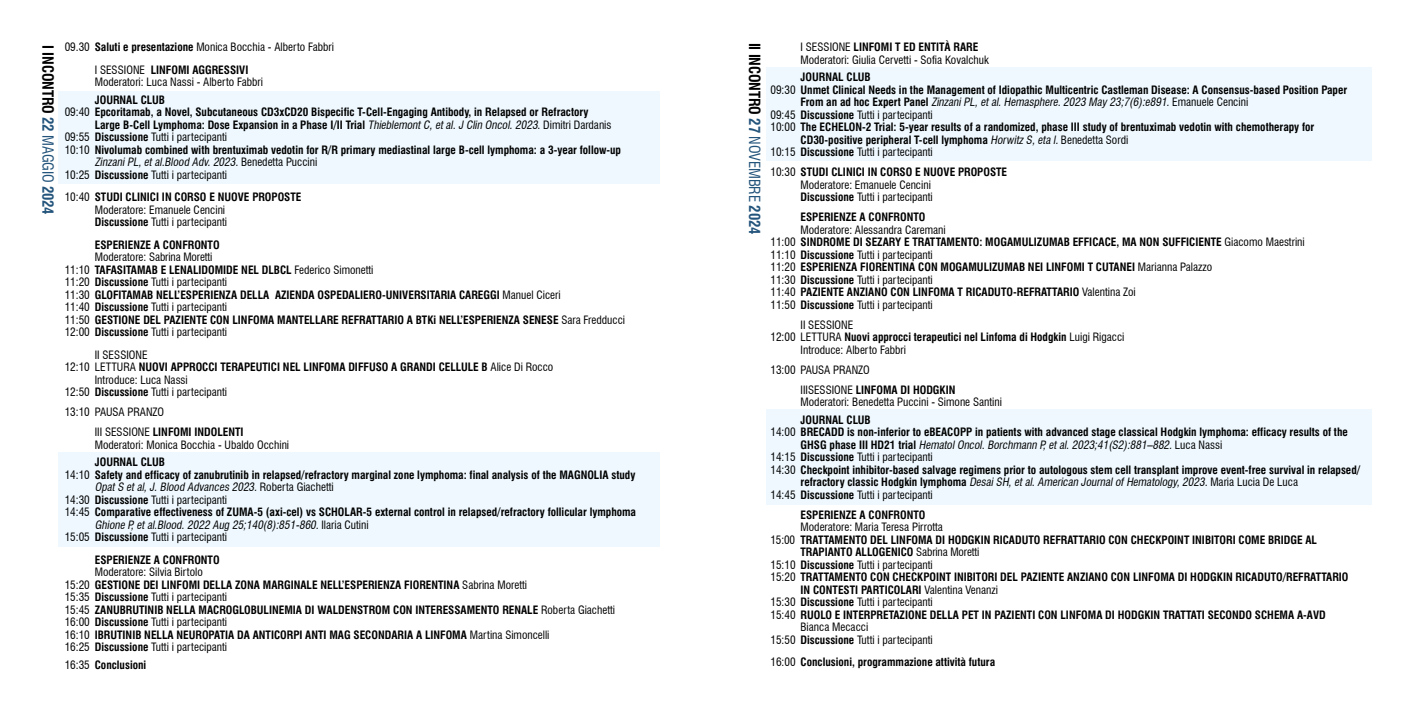
<style>
.page{position:relative;width:1418px;height:709px;background:#fff}
.page>*{position:absolute;margin:0;border:0;box-sizing:border-box;transform-origin:0 0}
.t1{font:700 condensed 15px "Swiss 721 BT";letter-spacing:-.01em;color:#000}
.t2{font:700 condensed 11.25px/12.5px "Swiss 721 BT";color:#000}
.t3{font:condensed 11.25px/12.5px "Swiss 721 BT";color:#000}
.t4{font:italic condensed 11.25px "Swiss 721 BT";color:#000}
.s1{font-weight:700}
.s2{font-weight:400}
.s3{font-weight:400;font-style:italic}
.s4{font-style:normal}
.s5{color:#23547b}
.s6{font-weight:400;color:#23547b}
.s7{font-weight:700;font-style:normal}
</style>
<div class="page">
<div style="left:766px;top:409px;width:604px;height:96px;background:#eef8fe"></div>
<div style="left:766px;top:67px;width:604px;height:94px;background:#eef8fe"></div>
<div style="left:58px;top:452px;width:602px;height:95px;background:#eef8fe"></div>
<div style="left:58px;top:92px;width:602px;height:92px;background:#eef8fe"></div>
<p class="t3" style="left:95px;top:36px;width:241px;line-height:22.5px;text-indent:-30px">09.30 <span class="s1">Saluti e presentazione</span> Monica Bocchia - Alberto Fabbri<br>I SESSIONE <span class="s1">LINFOMI AGGRESSIVI</span></p>
<p class="t3" style="left:95px;top:76px;width:170px">Moderatori: Luca Nassi - Alberto Fabbri</p>
<p class="t2" style="left:95px;top:93px;width:72px">JOURNAL CLUB</p>
<p class="t2" style="left:65px;top:106px;width:525px"><span class="s2">09:40</span> Epcoritamab, a Novel, Subcutaneous CD3xCD20 Bispecific T-Cell-Engaging Antibody, in Relapsed or Refractory</p>
<p class="t2" style="left:95px;top:118px;width:518px">Large B-Cell Lymphoma: Dose Expansion in a Phase I/II Trial <span class="s3">ThieblemontC,etal.J Clin Oncol.2023</span><span class="s2">. Dimitri Dardanis</span></p>
<p class="t3" style="left:65px;top:131px;width:164px">09:55 <span class="s1">Discussione</span> Tutti i partecipanti</p>
<p class="t2" style="left:65px;top:143px;width:558px"><span class="s2">10:10</span> Nivolumab combined with brentuximab vedotin for R/R primary mediastinal large B-cell lymphoma: a 3-year follow-up</p>
<p class="t4" style="left:95px;top:155px;width:224px">ZinzaniPL,etal.Blood Adv.2023.<span class="s4">B e n e d e tt a P u c c i n i</span></p>
<p class="t3" style="left:65px;top:168px;width:164px">10:25 <span class="s1">Discussione</span> Tutti i partecipanti</p>
<p class="t3" style="left:95px;top:191px;width:208px;text-indent:-30px">10:40 <span class="s1">STUDI CLINICI IN CORSO E NUOVE PROPOSTE<br></span>Moderatore: Emanuele Cencini<br><span class="s1">Discussione</span> Tutti i partecipanti</p>
<p class="t2" style="left:95px;top:238px;width:126px">ESPERIENZE A CONFRONTO</p>
<p class="t2" style="left:65px;top:251px;width:562px;text-indent:30px"><span class="s2">Moderatore: Sabrina Moretti<br>11:10</span> TAFASITAMAB E LENALIDOMIDE NEL DLBCL <span class="s2">Federico Simonetti<br>11:20</span> Discussione <span class="s2">Tutti i partecipanti<br>11:30</span> GLOFITAMAB NELL’ESPERIENZA DELLA AZIENDA OSPEDALIERO-UNIVERSITARIA CAREGGI <span class="s2">Manuel Ciceri<br>11:40</span> Discussione <span class="s2">Tutti i partecipanti<br>11:50</span> GESTIONE DEL PAZIENTE CON LINFOMA MANTELLARE REFRATTARIO A BTKi NELL’ESPERIENZA SENESE <span class="s2">Sara Fredducci 12:00</span> Discussione <span class="s2">Tutti i partecipanti</span></p>
<p class="t3" style="left:95px;top:348px;width:54px">II SESSIONE</p>
<p class="t2" style="left:65px;top:361px;width:490px"><span class="s2">12:10 LETTURA</span> NUOVI APPROCCI TERAPEUTICI NEL LINFOMA DIFFUSO A GRANDI CELLULE B <span class="s2">Alice Di Rocco</span></p>
<p class="t3" style="left:95px;top:373px;width:95px">Introduce: Luca Nassi</p>
<p class="t3" style="left:65px;top:386px;width:164px">12:50 <span class="s1">Discussione</span> Tutti i partecipanti</p>
<p class="t3" style="left:95px;top:402px;width:150px;line-height:20px;text-indent:-30px">13:10 PAUSA PRANZO<br>III SESSIONE <span class="s1">LINFOMI INDOLENTI</span></p>
<p class="t3" style="left:95px;top:438px;width:196px">Moderatori: Monica Bocchia - Ubaldo Occhini</p>
<p class="t2" style="left:95px;top:456px;width:72px">JOURNAL CLUB</p>
<p class="t2" style="left:65px;top:468px;width:572px"><span class="s2">14:10</span> Safety and efficacy of zanubrutinib in relapsed/refractory marginal zone lymphoma: final analysis of the MAGNOLIA study</p>
<p class="t4" style="left:95px;top:480px;width:240px">OpatS etal,J.Blood Advances 2023.<span class="s4">R o b e r t a G i a c h e tt i</span></p>
<p class="t3" style="left:65px;top:493px;width:164px">14:30 <span class="s1">Discussione</span> Tutti i partecipanti</p>
<p class="t2" style="left:65px;top:506px;width:573px"><span class="s2">14:45</span> Comparative effectiveness of ZUMA-5 (axi-cel) vs SCHOLAR-5 external control in relapsed/refractory follicular lymphoma</p>
<p class="t4" style="left:95px;top:518px;width:275px">Ghione P,etal.Blood.2022 Aug 25;140(8):851-860.<span class="s4">I l a r i a C u t i n i</span></p>
<p class="t3" style="left:65px;top:531px;width:164px">15:05 <span class="s1">Discussione</span> Tutti i partecipanti</p>
<p class="t2" style="left:95px;top:553px;width:126px">ESPERIENZE A CONFRONTO</p>
<p class="t2" style="left:65px;top:566px;width:552px;text-indent:30px"><span class="s2">Moderatore: Silvia Birtolo<br>15:20</span> GESTIONE DEI LINFOMI DELLA ZONA MARGINALE NELL’ESPERIENZA FIORENTINA <span class="s2">Sabrina Moretti<br>15:35</span> Discussione <span class="s2">Tutti i partecipanti<br>15:45</span> ZANUBRUTINIB NELLA MACROGLOBULINEMIA DI WALDENSTROM CON INTERESSAMENTO RENALE <span class="s2">Roberta Giachetti 16:00</span> Discussione <span class="s2">Tutti i partecipanti<br>16:10</span> IBRUTINIB NELLA NEUROPATIA DA ANTICORPI ANTI MAG SECONDARIA A LINFOMA <span class="s2">Martina Simoncelli<br>16:25</span> Discussione <span class="s2">Tutti i partecipanti</span></p>
<p class="t2" style="left:65px;top:658px;width:83px"><span class="s2">16:35</span> Conclusioni</p>
<h1 class="t1" style="left:57px;top:45px;width:171px;rotate:90deg">I INCONTRO <span class="s5">22</span> <span class="s6">MAGGIO</span> <span class="s5">2024</span></h1>
<h1 class="t1" style="left:763px;top:43px;width:193px;rotate:90deg">II INCONTRO <span class="s5">27</span> <span class="s6">NOVEMBRE</span> <span class="s5">2024</span></h1>
<p class="t3" style="left:800px;top:41px;width:190px">I SESSIONE <span class="s1">LINFOMI T ED ENTITÀ RARE<br></span>Moderatori: Giulia Cervetti - Sofia Kovalchuk</p>
<p class="t2" style="left:800px;top:71px;width:72px">JOURNAL CLUB</p>
<p class="t2" style="left:770px;top:83px;width:578px"><span class="s2">09:30</span> Unmet Clinical Needs in the Management of Idiopathic Multicentric Castleman Disease: A Consensus-based Position Paper</p>
<p class="t4" style="left:800px;top:95px;width:449px"><span class="s7">F r o m a n a d h o c Ex p e r t Pa n e l</span> ZinzaniPL,etal.Hemasphere.2023 May 23;7(6):e891.<span class="s4">E m a n u e l e C e n c i n i</span></p>
<p class="t3" style="left:770px;top:108px;width:164px">09:45 <span class="s1">Discussione</span> Tutti i partecipanti</p>
<p class="t2" style="left:770px;top:121px;width:545px"><span class="s2">10:00</span> The ECHELON-2 Trial: 5-year results of a randomized, phase III study of brentuximab vedotin with chemotherapy for</p>
<p class="t2" style="left:800px;top:133px;width:329px">CD30-positive peripheral T-cell lymphoma <span class="s3">HorwitzS,eta l.</span><span class="s2">Benedetta Sordi</span></p>
<p class="t3" style="left:770px;top:146px;width:164px">10:15 <span class="s1">Discussione</span> Tutti i partecipanti</p>
<p class="t3" style="left:800px;top:166px;width:208px;text-indent:-30px">10:30 <span class="s1">STUDI CLINICI IN CORSO E NUOVE PROPOSTE<br></span>Moderatore: Emanuele Cencini<br><span class="s1">Discussione</span> Tutti i partecipanti</p>
<p class="t2" style="left:800px;top:211px;width:126px">ESPERIENZE A CONFRONTO</p>
<p class="t2" style="left:770px;top:223px;width:536px;text-indent:30px"><span class="s2">Moderatore: Alessandra Caremani<br>11:00</span> SINDROME DI SEZARY E TRATTAMENTO: MOGAMULIZUMAB EFFICACE, MA NON SUFFICIENTE <span class="s2">Giacomo Maestrini 11:10</span> Discussione <span class="s2">Tutti i partecipanti<br>11:20</span> ESPERIENZA FIORENTINA CON MOGAMULIZUMAB NEI LINFOMI T CUTANEI <span class="s2">Marianna Palazzo<br>11:30</span> Discussione <span class="s2">Tutti i partecipanti<br>11:40</span> PAZIENTE ANZIANO CON LINFOMA T RICADUTO-REFRATTARIO <span class="s2">Valentina Zoi<br>11:50</span> Discussione <span class="s2">Tutti i partecipanti</span></p>
<p class="t3" style="left:800px;top:318px;width:54px">II SESSIONE</p>
<p class="t2" style="left:770px;top:331px;width:355px"><span class="s2">12:00 LETTURA</span> Nuovi approcci terapeutici nel Linfoma di Hodgkin <span class="s2">Luigi Rigacci</span></p>
<p class="t3" style="left:800px;top:343px;width:107px">Introduce: Alberto Fabbri</p>
<p class="t3" style="left:800px;top:359px;width:156px;line-height:20px;text-indent:-30px">13:00 PAUSA PRANZO<br>IIISESSIONE <span class="s1">LINFOMA DI HODGKIN</span></p>
<p class="t3" style="left:800px;top:396px;width:203px">Moderatori: Benedetta Puccini - Simone Santini</p>
<p class="t2" style="left:800px;top:413px;width:72px">JOURNAL CLUB</p>
<p class="t2" style="left:770px;top:426px;width:579px"><span class="s2">14:00</span> BRECADD is non-inferior to eBEACOPP in patients with advanced stage classical Hodgkin lymphoma: efficacy results of the</p>
<p class="t4" style="left:800px;top:438px;width:423px"><span class="s7">G H S G p h a s e I I I H D 2 1 t r i a l</span> HematolOncol.Borchmann P,etal.2023;41(S2):881–882.<span class="s4">L u c a N a s s i</span></p>
<p class="t3" style="left:770px;top:451px;width:164px">14:15 <span class="s1">Discussione</span> Tutti i partecipanti</p>
<p class="t2" style="left:770px;top:463px;width:591px"><span class="s2">14:30</span> Checkpoint inhibitor-based salvage regimens prior to autologous stem cell transplant improve event-free survival in relapsed/</p>
<p class="t4" style="left:800px;top:475px;width:499px"><span class="s7">refractory classic Hodgkin lymphoma</span> DesaiSH,etal.American JournalofHematology,2023.<span class="s4">Maria Lucia De Luca</span></p>
<p class="t3" style="left:770px;top:488px;width:164px">14:45 <span class="s1">Discussione</span> Tutti i partecipanti</p>
<p class="t2" style="left:800px;top:508px;width:126px">ESPERIENZE A CONFRONTO</p>
<p class="t3" style="left:800px;top:521px;width:144px">Moderatore: Maria Teresa Pirrotta</p>
<p class="t2" style="left:770px;top:533px;width:548px"><span class="s2">15:00</span> TRATTAMENTO DEL LINFOMA DI HODGKIN RICADUTO REFRATTARIO CON CHECKPOINT INIBITORI COME BRIDGE AL</p>
<p class="t2" style="left:800px;top:546px;width:180px">TRAPIANTO ALLOGENICO <span class="s2">Sabrina Moretti</span></p>
<p class="t3" style="left:770px;top:558px;width:164px">15:10 <span class="s1">Discussione</span> Tutti i partecipanti</p>
<p class="t2" style="left:770px;top:571px;width:579px"><span class="s2">15:20</span> TRATTAMENTO CON CHECKPOINT INIBITORI DEL PAZIENTE ANZIANO CON LINFOMA DI HODGKIN RICADUTO/REFRATTARIO</p>
<p class="t2" style="left:800px;top:583px;width:199px">IN CONTESTI PARTICOLARI <span class="s2">Valentina Venanzi</span></p>
<p class="t3" style="left:770px;top:596px;width:164px">15:30 <span class="s1">Discussione</span> Tutti i partecipanti</p>
<p class="t2" style="left:770px;top:608px;width:557px"><span class="s2">15:40</span> RUOLO E INTERPRETAZIONE DELLA PET IN PAZIENTI CON LINFOMA DI HODGKIN TRATTATI SECONDO SCHEMA A-AVD</p>
<p class="t3" style="left:800px;top:621px;width:69px">Bianca Mecacci</p>
<p class="t3" style="left:770px;top:633px;width:164px">15:50 <span class="s1">Discussione</span> Tutti i partecipanti</p>
<p class="t2" style="left:770px;top:656px;width:226px"><span class="s2">16:00</span> Conclusioni, programmazione attività futura</p>
</div>
